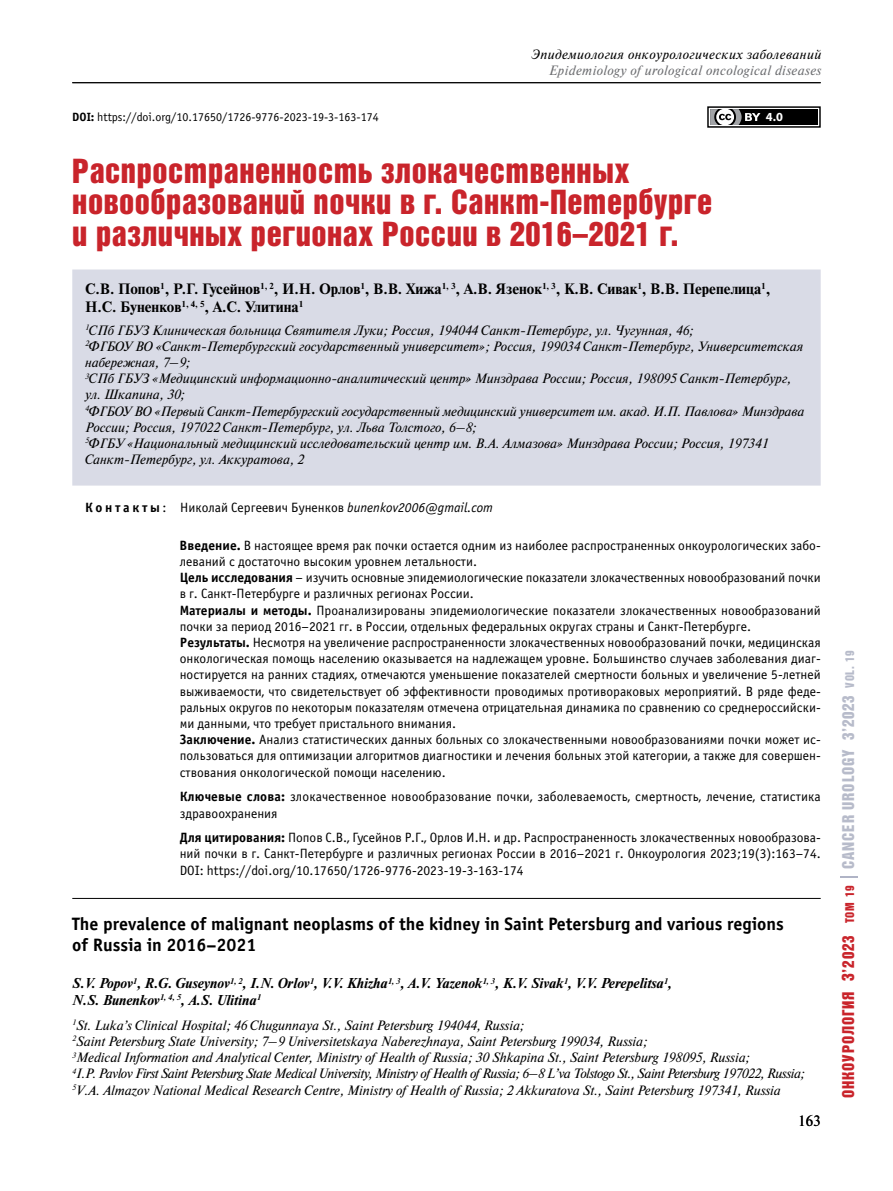
<style>
.page{position:relative;width:893px;height:1191px;background:#fff}
.page>*{position:absolute;margin:0;border:0;box-sizing:border-box;transform-origin:0 0}
.t1{font:33.75px/31.7px "Bastion Kontrast Alt C";letter-spacing:.015em;color:#c9242b}
.t2{font:700 18px/21px "Officina Sans C";color:#000}
.t3{font:16.5px "Bastion Kontrast Alt C";letter-spacing:.05em;color:#b7bbca}
.t4{font:700 15px/18px "Newton C";color:#000}
.t5{font:15px "Newton C";color:#000}
.t6{font:italic 700 14.25px/16.5px "Newton C";color:#000}
.t7{font:13.5px/16.2px "Officina Sans C";color:#000}
.t8{font:italic 13.5px/16.2px "Newton C";color:#000}
.t9{font:italic 13.5px "Newton C";letter-spacing:.03em;color:#6d6e71}
.t10{font:italic 13.5px "Newton C";letter-spacing:.03em;color:#000}
.t11{font:700 12.45px "Myriad Pro";color:#fff}
.t12{font:12px "Officina Sans C";color:#000}
.s1{font-weight:700}
.s2{font-style:italic}
.s3{color:#c9242b}
.s4{font-size:17.1px;color:#c9242b}
.s5{font-size:12.3px;color:#c9242b}
.s6{font-size:12.3px}
</style>
<div class="page">
<svg style="left:840px;top:876px;width:18px;height:1px"></svg>
<hr style="left:72px;top:82px;width:749px;height:1px;background:#000">
<div style="left:72px;top:269px;width:749px;height:216px;background:#d9dbe6"></div>
<hr style="left:72px;top:898px;width:749px;height:1px;background:#000">
<div style="left:707px;top:106px;width:114px;height:22px;border:1px solid #000"></div>
<div style="left:710px;top:109px;width:108px;height:16px;background:#000"></div>
<svg style="left:710px;top:109px;width:50px;height:16px"></svg>
<p class="t10" style="left:531px;top:47px;width:292px">Эпидемиология онкоурологических заболеваний</p>
<p class="t9" style="left:549px;top:63px;width:274px">Epidemiology of urological oncological diseases</p>
<p class="t12" style="left:72px;top:111px;width:308px"><span class="s1">DOI:</span> https://doi.org/10.17650/1726-9776-2023-19-3-163-174</p>
<p class="t11" style="left:766px;top:109px;width:18px">4.0</p>
<h1 class="t1" style="left:72px;top:155px;width:641px">Распространенность злокачественных новообразований почки в г. Санкт-Петербурге и различных регионах России в 2016–2021 г.</h1>
<p class="t4" style="left:85px;top:280px;width:687px">С.В. Попов<sup>1</sup>, Р.Г. Гусейнов<sup>1,</sup> <sup>2</sup>, И.Н. Орлов<sup>1</sup>, В.В. Хижа<sup>1,</sup> <sup>3</sup>, А.В. Язенок<sup>1,</sup> <sup>3</sup>, К.В. Сивак<sup>1</sup>, В.В. Перепелица<sup>1</sup>,<br>Н.С. Буненков<sup>1,</sup> <sup>4,</sup> <sup>5</sup>, А.С. Улитина<sup>1</sup></p>
<p class="t8" style="left:85px;top:322px;width:721px"><sup>1</sup>СПб ГБУЗ Клиническая больница Святителя Луки; Россия, 194044 Санкт-Петербург, ул. Чугунная, 46;<br><sup>2</sup>ФГБОУ ВО «Санкт-Петербургский государственный университет»; Россия, 199034 Санкт-Петербург, Университетская набережная, 7–9;<br><sup>3</sup>СПб ГБУЗ «Медицинский информационно-аналитический центр» Минздрава России; Россия, 198095 Санкт-Петербург, ул. Шкапина, 30;<br><sup>4</sup>ФГБОУ ВО «Первый Санкт-Петербургский государственный медицинский университет им. акад. И.П. Павлова» Минздрава России; Россия, 197022 Санкт-Петербург, ул. Льва Толстого, 6–8;<br><sup>5</sup>ФГБУ «Национальный медицинский исследовательский центр им. В.А. Алмазова» Минздрава России; Россия, 197341<br>Санкт-Петербург, ул. Аккуратова, 2</p>
<p class="t7" style="left:85px;top:500px;width:409px"><span class="s1">К о н т а к т ы</span> : Николай Сергеевич Буненков <span class="s2">bunenkov2006@gmail.com</span></p>
<p class="t7" style="left:180px;top:537px;width:643px"><span class="s1">Введение.</span> В настоящее время рак почки остается одним из наиболее распространенных онкоурологических забо&shy;леваний с достаточно высоким уровнем летальности.<br><span class="s1">Цель исследования</span> – изучить основные эпидемиологические показатели злокачественных новообразований почки в г. Санкт-Петербурге и различных регионах России.<br><span class="s1">Материалы и методы.</span> Проанализированы эпидемиологические показатели злокачественных новообразований почки за период 2016–2021 гг. в России, отдельных федеральных округах страны и Санкт-Петербурге.<br><span class="s1">Результаты.</span> Несмотря на увеличение распространенности злокачественных новообразований почки, медицинская онкологическая помощь населению оказывается на надлежащем уровне. Большинство случаев заболевания диаг&shy;ностируется на ранних стадиях, отмечаются уменьшение показателей смертности больных и увеличение 5-летней выживаемости, что свидетельствует об эффективности проводимых противораковых мероприятий. В ряде феде&shy;ральных округов по некоторым показателям отмечена отрицательная динамика по сравнению со среднероссийски&shy;ми данными, что требует пристального внимания.<br><span class="s1">Заключение.</span> Анализ статистических данных больных со злокачественными новообразованиями почки может ис&shy;пользоваться для оптимизации алгоритмов диагностики и лечения больных этой категории, а также для совершен&shy;ствования онкологической помощи населению.</p>
<p class="t7" style="left:180px;top:789px;width:643px"><span class="s1">Ключевые слова:</span> злокачественное новообразование почки, заболеваемость, смертность, лечение, статистика здравоохранения</p>
<p class="t7" style="left:180px;top:830px;width:642px;text-align:justify"><span class="s1">Для цитирования:</span> Попов С.В., Гусейнов Р.Г., Орлов И.Н. и др. Распространенность злокачественных новообразова&shy;ний почки в г. Санкт-Петербурге и различных регионах России в 2016–2021 г. Онкоурология 2023;19(3):163–74.<br>DOI: https://doi.org/10.17650/1726-9776-2023-19-3-163-174</p>
<h2 class="t2" style="left:72px;top:913px;width:713px">The prevalence of malignant neoplasms of the kidney in Saint Petersburg and various regions of Russia in 2016–2021</h2>
<p class="t6" style="left:72px;top:975px;width:601px">S.V. Popov<sup>1</sup>, R.G. Guseynov<sup>1,</sup> <sup>2</sup>, I.N. Orlov<sup>1</sup>, V.V. Khizha<sup>1,</sup> <sup>3</sup>, A.V. Yazenok<sup>1,</sup> <sup>3</sup>, K.V. Sivak<sup>1</sup>, V.V. Perepelitsa<sup>1</sup>,<br>N.S. Bunenkov<sup>1,</sup> <sup>4,</sup> <sup>5</sup>, A.S. Ulitina<sup>1</sup></p>
<p class="t8" style="left:72px;top:1017px;width:734px"><sup>1</sup>St. Luka’s Clinical Hospital; 46 Chugunnaya St., Saint Petersburg 194044, Russia;<br><sup>2</sup>Saint Petersburg State University; 7–9 Universitetskaya Naberezhnaya, Saint Petersburg 199034, Russia;<br><sup>3</sup>Medical Information and Analytical Center, Ministry of Health of Russia; 30 Shkapina St., Saint Petersburg 198095, Russia;<br><sup>4</sup>I.P. Pavlov First Saint Petersburg State Medical University, Ministry of Health of Russia; 6–8 L’va Tolstogo St., Saint Petersburg 197022, Russia; <sup>5</sup>V.A. Almazov National Medical Research Centre, Ministry of Health of Russia; 2 Akkuratova St., Saint Petersburg 197341, Russia</p>
<p class="t5" style="left:798px;top:1113px;width:24px">163</p>
<p class="t3" style="left:840px;top:1097px;width:448px;rotate:-90deg"><span class="s3">ОНКОУРОЛОГИЯ</span> <span class="s4">3</span><span class="s3">’2023</span> <span class="s5">ТОМ 19</span> CANCER UROLOGY 3’2023 <span class="s6">VOL. 19</span></p>
</div>
